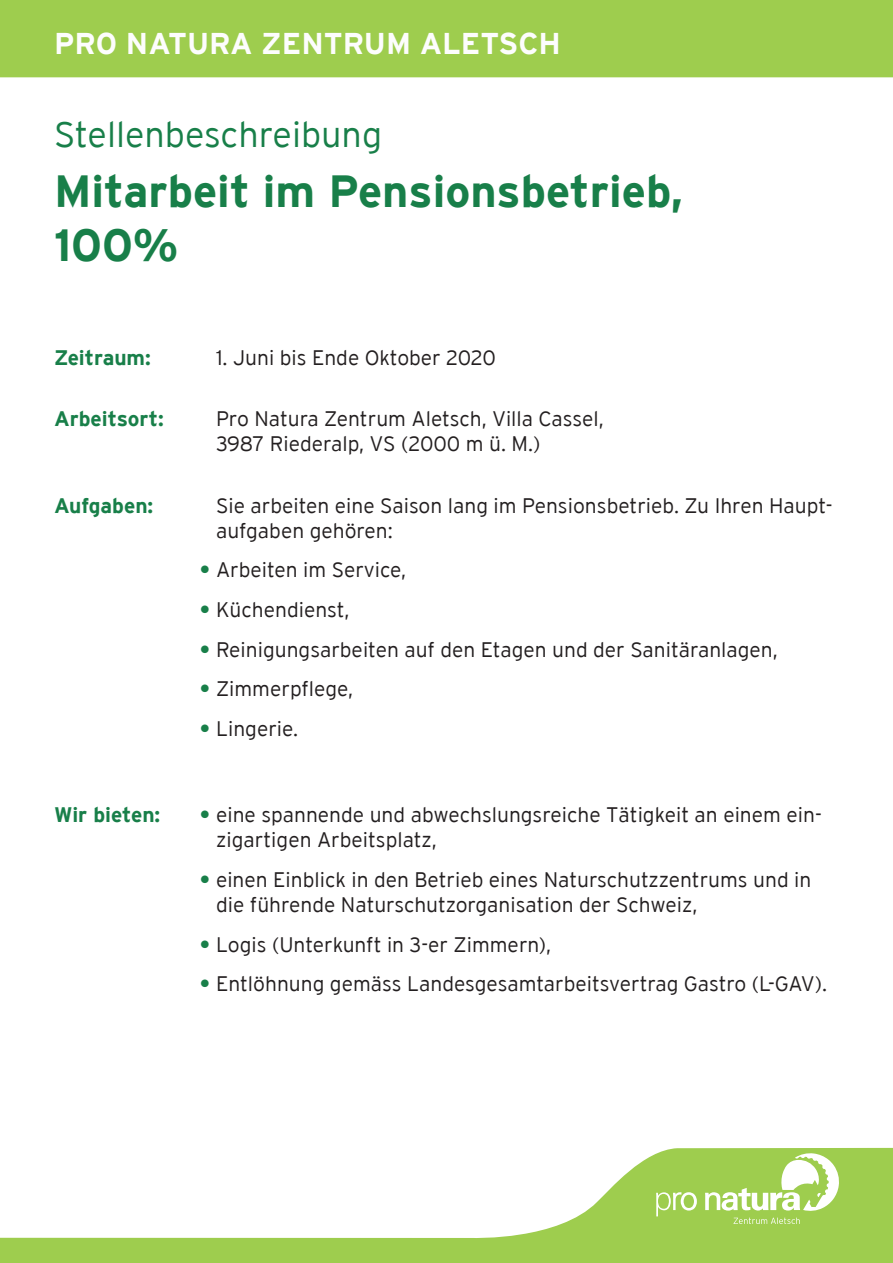
<style>
.page{position:relative;width:893px;height:1263px;background:#fff}
.page>*{position:absolute;margin:0;border:0;box-sizing:border-box;transform-origin:0 0}
.t1{font:700 45px/54px "Interstate";color:#187f49}
.t2{font:300 36px "Interstate";color:#187f49}
.t3{font:700 30px "Interstate";color:#fdfdfd}
.t4{font:300 21px/25.2px "Interstate";color:#231f20}
.t5{font:700 21px "Interstate";color:#187f49}
.s1{font-weight:700;color:#187f49}
</style>
<div class="page">
<svg style="left:0;top:1148px;width:893px;height:115px"></svg>
<svg style="left:656px;top:1192px;width:41px;height:24px"></svg>
<svg style="left:705px;top:1153px;width:134px;height:71px"></svg>
<div style="left:0;top:0;width:893px;height:77px;background:#9ecd4e"></div>
<h3 class="t3" style="left:54px;top:26px;width:508px">PRO NATURA ZENTRUM ALETSCH</h3>
<h2 class="t2" style="left:54px;top:114px;width:330px">Stellenbeschreibung</h2>
<h1 class="t1" style="left:54px;top:164px;width:630px">Mitarbeit im Pensionsbetrieb,<br>100%</h1>
<p class="t5" style="left:54px;top:346px;width:98px">Zeitraum:</p>
<p class="t4" style="left:216px;top:345px;width:282px">1. Juni bis Ende Oktober 2020</p>
<p class="t5" style="left:54px;top:407px;width:111px">Arbeitsort:</p>
<p class="t4" style="left:216px;top:406px;width:389px">Pro Natura Zentrum Aletsch, Villa Cassel,<br>3987 Riederalp, VS (2000 m ü. M.)</p>
<p class="t5" style="left:54px;top:493px;width:101px">Aufgaben:</p>
<p class="t4" style="left:216px;top:492px;width:618px">Sie arbeiten eine Saison lang im Pensionsbetrieb. Zu Ihren Haupt&shy;aufgaben gehören:</p>
<p class="t4" style="left:200px;top:557px;width:208px"><span class="s1">•</span> Arbeiten im Service,</p>
<p class="t4" style="left:200px;top:597px;width:151px"><span class="s1">•</span> Küchendienst,</p>
<p class="t4" style="left:200px;top:636px;width:580px"><span class="s1">•</span> Reinigungsarbeiten auf den Etagen und der Sanitäranlagen,</p>
<p class="t4" style="left:200px;top:676px;width:155px"><span class="s1">•</span> Zimmerpflege,</p>
<p class="t4" style="left:200px;top:716px;width:100px"><span class="s1">•</span> Lingerie.</p>
<p class="t5" style="left:54px;top:803px;width:108px">Wir bieten:</p>
<p class="t4" style="left:216px;top:802px;width:607px;text-indent:-16px"><span class="s1">•</span> eine spannende und abwechslungsreiche Tätigkeit an einem ein&shy;zigartigen Arbeitsplatz,</p>
<p class="t4" style="left:216px;top:867px;width:597px;text-indent:-16px"><span class="s1">•</span> einen Einblick in den Betrieb eines Naturschutzzentrums und in die führende Naturschutzorganisation der Schweiz,</p>
<p class="t4" style="left:200px;top:932px;width:353px"><span class="s1">•</span> Logis (Unterkunft in 3-er Zimmern),</p>
<p class="t4" style="left:200px;top:971px;width:629px"><span class="s1">•</span> Entlöhnung gemäss Landesgesamtarbeitsvertrag Gastro (L-GAV).</p>
</div>
